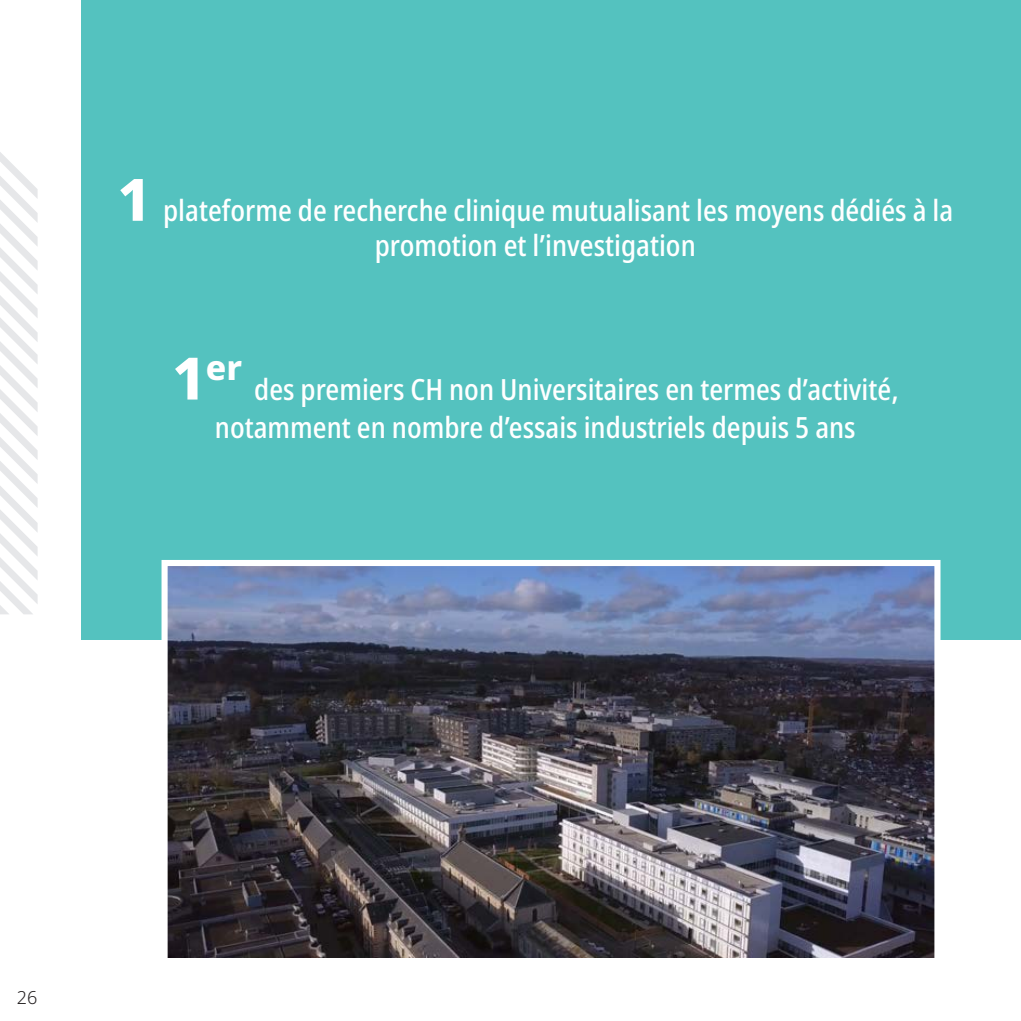
<style>
.page{position:relative;width:1021px;height:1021px;background:#fff}
.page>*{position:absolute;margin:0;border:0;box-sizing:border-box;transform-origin:0 0}
.Titre_à_droite{font:800 34.2px "Noto Sans";color:#fff}
.Titre_à_droite-2{font:500 condensed 29.25px "Noto Sans";color:#fff}
.t1{font:300 18px "Noto Sans";color:#231f20}
.s1{font-weight:800;font-stretch:normal;font-size:58.5px}
.s2{font-size:58.5px}
</style>
<div class="page">
<div style="left:81px;top:0;width:939px;height:639px;background:#54c2bf"></div>
<svg style="left:0;top:152px;width:38px;height:462px"></svg>
<img style="left:168px;top:567px;width:765px;height:390px">
<div style="left:161px;top:560px;width:779px;height:412px;border:6px solid #fff"></div>
<p class="Titre_à_droite-2" style="left:117px;top:190px;width:837px"><span class="s1">1</span> plateforme de recherche clinique mutualisant les moyens dédiés à la</p>
<p class="Titre_à_droite-2" style="left:375px;top:225px;width:322px">promotion et l’investigation</p>
<p class="Titre_à_droite" style="left:172px;top:342px;width:72px"><span class="s2">1</span>er</p>
<p class="Titre_à_droite-2" style="left:254px;top:368px;width:645px">des premiers CH non Universitaires en termes d’activité,</p>
<p class="Titre_à_droite-2" style="left:215px;top:407px;width:642px">notamment en nombre d’essais industriels depuis 5 ans</p>
<p class="t1" style="left:17px;top:984px;width:22px">26</p>
</div>
